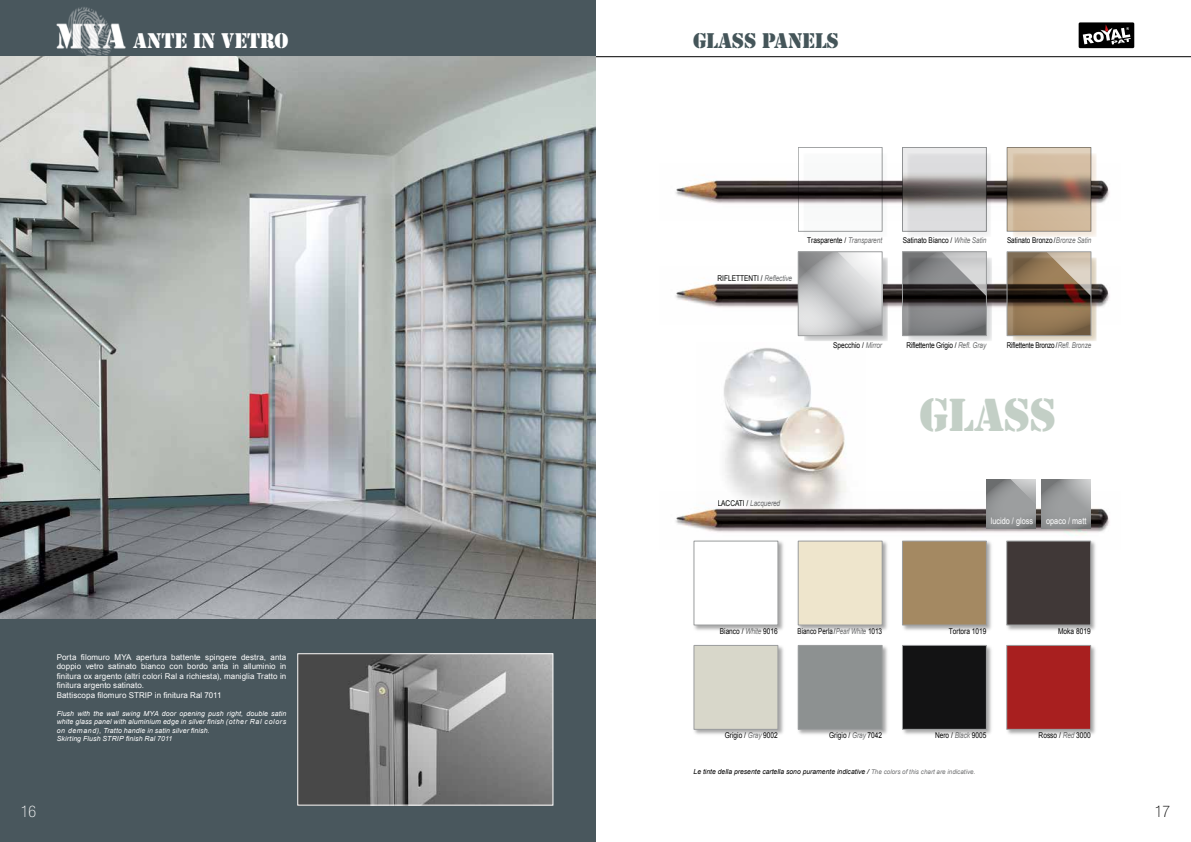
<style>
.page{position:relative;width:1191px;height:842px;background:#fff}
.page>*{position:absolute;margin:0;border:0;box-sizing:border-box;transform-origin:0 0}
.t1{font:48px "Stencil";letter-spacing:-.01em;color:#c3cfc6}
.t2{font:22px "Stencil";letter-spacing:-.01em;color:#445559}
.t3{font:22px "Stencil";letter-spacing:-.02em;color:#fff}
.t4{font:100 condensed 16px "Helvetica Neue LT Pro";color:#fff}
.t5{font:100 condensed 16px "Helvetica Neue LT Pro";color:#000}
.t6{font:8.9px "Arial Narrow";color:#fff}
.t7{font:8px/9.6px "Arial";letter-spacing:.01em;color:#fff}
.t8{font:8px "Arial";color:#000;scale:.82 1}
.t9{font:8px "Arial";letter-spacing:-.02em;color:#000;scale:.79 1}
.t10{font:8px "Arial";letter-spacing:-.02em;color:#000;scale:.82 1}
.t11{font:8px "Arial";color:#000;scale:.77 1}
.t12{font:8px "Arial";color:#000;scale:.8 1}
.t13{font:8px "Arial Narrow";color:#000}
.t14{font:italic 8px "Arial";letter-spacing:-.02em;color:#707172;scale:.82 1}
.t15{font:italic 7px/8.4px "Arial";letter-spacing:.015em;color:#fff}
.t16{font:italic 7px "Arial";color:#000}
.s1{font-family:"Arial";font-style:italic;color:#707172}
.s2{font-style:italic;color:#707172}
.s3{font-family:"Arial Narrow";font-style:normal;color:#000}
.s4{font-size:6.5px;color:#707172}
</style>
<div class="page">
<img style="left:724px;top:348px;width:122px;height:143px">
<img style="left:675px;top:163px;width:435px;height:58px">
<img style="left:675px;top:267px;width:435px;height:57px">
<img style="left:675px;top:491px;width:435px;height:45px">
<svg style="left:986px;top:479px;width:49px;height:50px;background:#959798"></svg>
<svg style="left:1041px;top:479px;width:50px;height:50px;background:#97999a"></svg>
<hr style="left:595px;top:56px;width:596px;height:1px;background:#000">
<div style="left:1078px;top:22px;width:56px;height:26px;background:#000"></div>
<svg style="left:1082px;top:24px;width:48px;height:21px"></svg>
<img style="left:991px;top:163px;width:16px;height:58px">
<svg style="left:1007px;top:147px;width:89px;height:90px;background:#b9a590"></svg>
<svg style="left:902px;top:147px;width:89px;height:89px;background:#bcbabb"></svg>
<svg style="left:798px;top:153px;width:89px;height:79px"></svg>
<svg style="left:798px;top:252px;width:90px;height:89px;background:#c6c7c8"></svg>
<svg style="left:1007px;top:252px;width:89px;height:89px;background:#89745c"></svg>
<svg style="left:903px;top:252px;width:89px;height:89px;background:#7e7e7f"></svg>
<img style="left:693px;top:540px;width:91px;height:91px">
<div style="left:694px;top:541px;width:84px;height:84px;background:#fff"></div>
<div style="left:694px;top:541px;width:84px;height:84px;border:1px solid #9c9e9f"></div>
<img style="left:797px;top:540px;width:91px;height:91px">
<div style="left:798px;top:541px;width:84px;height:84px;background:#eee5cc"></div>
<div style="left:798px;top:541px;width:84px;height:84px;border:1px solid #9c9e9f"></div>
<img style="left:693px;top:645px;width:91px;height:90px">
<div style="left:694px;top:645px;width:84px;height:84px;background:#d8d7ca"></div>
<div style="left:694px;top:645px;width:84px;height:84px;border:1px solid #9c9e9f"></div>
<img style="left:797px;top:645px;width:91px;height:90px">
<div style="left:798px;top:645px;width:84px;height:84px;background:#8d9191"></div>
<div style="left:798px;top:645px;width:84px;height:84px;border:1px solid #9c9e9f"></div>
<img style="left:902px;top:645px;width:90px;height:90px">
<div style="left:902px;top:645px;width:84px;height:84px;background:#131314"></div>
<div style="left:902px;top:645px;width:84px;height:84px;border:1px solid #9c9e9f"></div>
<img style="left:1006px;top:645px;width:90px;height:90px">
<div style="left:1006px;top:645px;width:84px;height:84px;background:#a81f1f"></div>
<div style="left:1006px;top:645px;width:84px;height:84px;border:1px solid #9c9e9f"></div>
<div style="left:798px;top:252px;width:84px;height:84px;border:1px solid #9c9e9f"></div>
<div style="left:1007px;top:147px;width:84px;height:84px;border:1px solid #9c9e9f"></div>
<img style="left:1006px;top:540px;width:90px;height:91px">
<div style="left:1006px;top:541px;width:84px;height:84px;background:#403837"></div>
<div style="left:1006px;top:541px;width:84px;height:84px;border:1px solid #9c9e9f"></div>
<img style="left:902px;top:540px;width:90px;height:91px">
<div style="left:902px;top:541px;width:84px;height:84px;background:#a48962"></div>
<div style="left:902px;top:541px;width:84px;height:84px;border:1px solid #9c9e9f"></div>
<div style="left:902px;top:252px;width:84px;height:84px;border:1px solid #9c9e9f"></div>
<div style="left:1007px;top:252px;width:84px;height:84px;border:1px solid #9c9e9f"></div>
<div style="left:902px;top:147px;width:84px;height:84px;border:1px solid #9c9e9f"></div>
<div style="left:798px;top:147px;width:84px;height:84px;border:1px solid #9c9e9f"></div>
<div style="left:0;top:0;width:595px;height:57px;background:#49575d"></div>
<img style="left:45px;top:7px;width:89px;height:50px">
<div style="left:0;top:618px;width:595px;height:224px;background:#49575d"></div>
<img style="left:0;top:57px;width:595px;height:561px">
<img style="left:299px;top:655px;width:252px;height:148px">
<div style="left:297px;top:653px;width:256px;height:152px;border:1px solid #fff"></div>
<h2 class="t3" style="left:133px;top:28px;width:157px">ANTE IN VETRO</h2>
<p class="t7" style="left:57px;top:652px;width:231px">Porta filomuro MYA apertura battente spingere destra, anta doppio vetro satinato bianco con bordo anta in alluminio in finitura ox argento (altri colori Ral a richiesta), maniglia Tratto in finitura argento satinato.<br>Battiscopa filomuro STRIP in finitura Ral 7011</p>
<p class="t15" style="left:57px;top:709px;width:231px">Flush with the wall swing MYA door opening push right, double satin white glass panel with aluminium edge in silver finish (other Ral colors on demand), Tratto handle in satin silver finish.<br>Skirting Flush STRIP finish Ral 7011</p>
<h2 class="t2" style="left:693px;top:28px;width:147px">GLASS PANELS</h2>
<p class="t13" style="left:717px;top:272px;width:76px">RIFLETTENTI / <span class="s1">Reflective</span></p>
<p class="t8" style="left:807px;top:235px;width:93px">Trasparente / <span class="s2">Transparent</span></p>
<p class="t8" style="left:902px;top:235px;width:104px">Satinato Bianco / <span class="s2">White Satin</span></p>
<p class="t12" style="left:1007px;top:235px;width:107px">Satinato Bronzo /<span class="s2">Bronze Satin</span></p>
<p class="t8" style="left:833px;top:339px;width:61px">Specchio / <span class="s2">Mirror</span></p>
<p class="t10" style="left:906px;top:339px;width:99px">Riflettente Grigio / <span class="s2">Refl. Gray</span></p>
<p class="t9" style="left:1006px;top:339px;width:108px">Riflettente Bronzo /<span class="s2">Refl. Bronze</span></p>
<h1 class="t1" style="left:919px;top:387px;width:138px">GLASS</h1>
<p class="t14" style="left:717px;top:498px;width:78px"><span class="s3">LACCATI /</span> Lacquered</p>
<p class="t6" style="left:990px;top:515px;width:44px">lucido / gloss</p>
<p class="t6" style="left:1046px;top:515px;width:42px">opaco / matt</p>
<p class="t8" style="left:720px;top:626px;width:72px">Bianco / <span class="s2">White</span> 9016</p>
<p class="t11" style="left:797px;top:626px;width:111px">Bianco Perla /<span class="s2">Pearl White</span> 1013</p>
<p class="t8" style="left:948px;top:626px;width:47px">Tortora 1019</p>
<p class="t8" style="left:1058px;top:626px;width:41px">Moka 8019</p>
<p class="t8" style="left:725px;top:730px;width:66px">Grigio / <span class="s2">Gray</span> 9002</p>
<p class="t8" style="left:829px;top:730px;width:66px">Grigio / <span class="s2">Gray</span> 7042</p>
<p class="t8" style="left:935px;top:730px;width:64px">Nero / <span class="s2">Black</span> 9005</p>
<p class="t8" style="left:1038px;top:730px;width:65px">Rosso / <span class="s2">Red</span> 3000</p>
<p class="t16" style="left:693px;top:767px;width:283px">Le tinte della presente cartella sono puramente indicative / <span class="s4">The colors of this chart are indicative.</span></p>
<h3 class="t4" style="left:21px;top:802px;width:17px">16</h3>
<h3 class="t5" style="left:1155px;top:802px;width:17px">17</h3>
</div>
